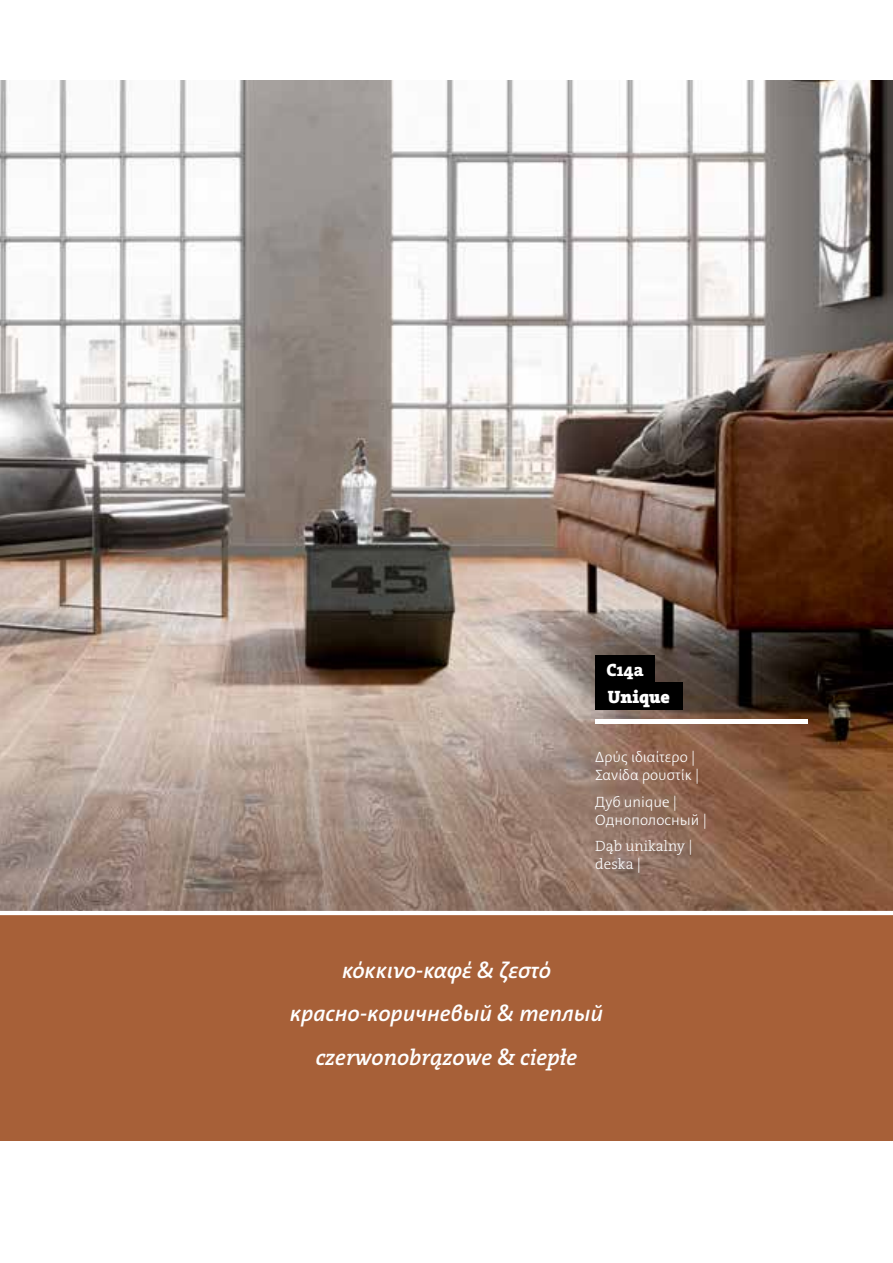
<style>
.page{position:relative;width:893px;height:1263px;background:#fff}
.page>*{position:absolute;margin:0;border:0;box-sizing:border-box;transform-origin:0 0}
.t1{font:22.5px/43.5px "The Sans LP6 Se Bld IT";color:#fff;text-align:center}
.t2{font:22.5px "The Serif HP6 Se Bld IT";color:#fff}
.t3{font:18px "The Serif HP9 Blk";color:#fff}
.t4{font:18px "The Serif HP8 Ex Bld";color:#fff}
.t5{font:15px/18px "The Sans LP3 Lig";color:#fff}
.t6{font:15px/18px "The Serif HP3 Lig";color:#fff}
</style>
<div class="page">
<div style="left:0;top:843px;width:893px;height:297px;background:#a76038"></div>
<img style="left:0;top:81px;width:893px;height:830px">
<hr style="left:595px;top:720px;width:213px;height:4px;background:#fff">
<div style="left:595px;top:656px;width:60px;height:27px;background:#000"></div>
<div style="left:595px;top:682px;width:87px;height:27px;background:#000"></div>
<hr style="left:0;top:911px;width:893px;height:4px;background:#fff">
<p class="t4" style="left:606px;top:658px;width:39px">C14a</p>
<p class="t3" style="left:608px;top:684px;width:64px">Unique</p>
<p class="t5" style="left:595px;top:748px;width:106px">Δρύς ιδιαίτερο |<br>Σανίδα ρουστίκ |</p>
<p class="t5" style="left:595px;top:793px;width:113px">Дуб unique |<br>Однополосный |</p>
<p class="t6" style="left:595px;top:837px;width:99px">Dąb unikalny | deska |</p>
<h1 class="t1" style="left:290px;top:949px;width:315px">κόκκινο-καφέ &amp; ζεστό красно-коричневый &amp; теплый</h1>
<h1 class="t2" style="left:316px;top:1043px;width:263px">czerwonobrązowe &amp; ciepłe</h1>
</div>
